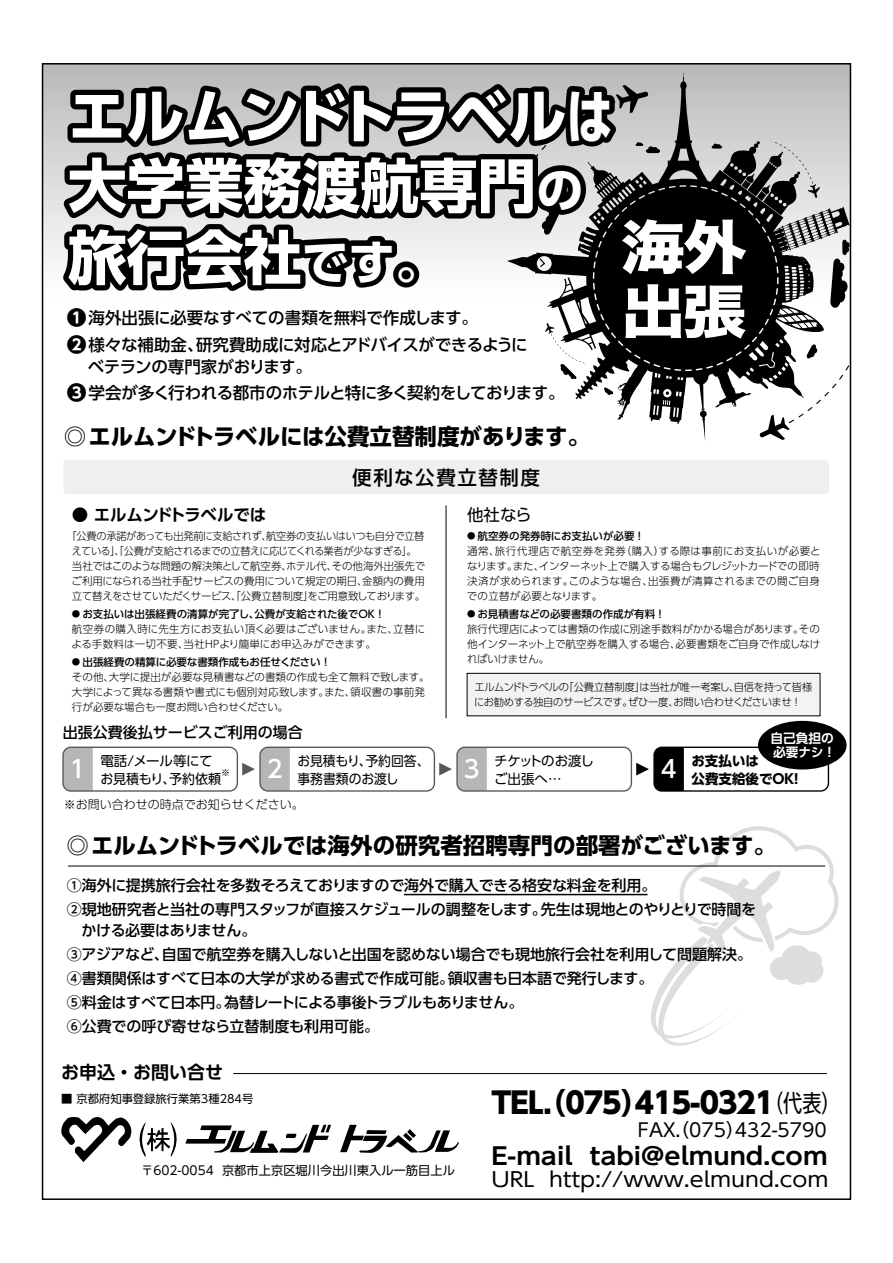
<style>
.page{position:relative;width:893px;height:1263px;background:#fff}
.page>*{position:absolute;margin:0;border:0;box-sizing:border-box;transform-origin:0 0}
.t1{font:700 59.1px "UD Shin Go Pro";letter-spacing:-.015em;color:#fff}
.t2{font:700 58.5px/72px "UD Shin Go Pro";color:#fff}
.t3{font:57.9px/64.3px "Hira Kaku Std W8";color:#fff;scale:1.11 1}
.t4{font:800 29.25px "UD Shin Go Pro";letter-spacing:-.03em;color:#000}
.t5{font:500 24px "UD Shin Go Pro";color:#fff}
.t6{font:700 23.55px "UD Shin Go Pro De";color:#000;scale:1.11 1}
.t7{font:700 22.5px "UD Shin Go Pro";letter-spacing:-.005em;color:#000}
.t8{font:20.1px "UD Shin Go Pro";color:#000;scale:1.11 1}
.t9{font:500 19.5px "UD Shin Go Pro";letter-spacing:.08em;color:#000}
.t10{font:18.6px "UD Shin Go Pro";color:#000}
.t11{font:700 18px "UD Shin Go Pro De";color:#000}
.t12{font:500 16.5px/27px "UD Shin Go Pro";letter-spacing:-.02em;color:#000}
.t13{font:700 16.5px "UD Shin Go Pro De";letter-spacing:-.015em;color:#000}
.t14{font:16.5px "UD Shin Go Pro";color:#000}
.t15{font:500 15px/24px "UD Shin Go Pro";letter-spacing:-.01em;color:#000}
.t16{font:13.5px/18px "UD Shin Go Pro";letter-spacing:-.005em;color:#000}
.t17{font:13.5px/18px "UD Shin Go Pro";letter-spacing:-.005em;color:#000;scale:.95 1}
.t18{font:700 13.5px/18px "UD Shin Go Pro";color:#000}
.t19{font:700 12.75px/14.5px "UD Shin Go Pro De";color:#fff}
.t20{font:12.3px "UD Shin Go Pro";color:#000}
.t21{font:300 12px "UD Shin Go Pro";color:#000}
.t22{font:11.25px "UD Shin Go Pro";color:#000}
.t23{font:300 10.5px/15px "UD Shin Go Pro";letter-spacing:-.015em;color:#000}
.t24{font:300 10.5px/15px "UD Shin Go Pro";letter-spacing:.015em;color:#000}
.t25{font:300 10.5px/15px "UD Shin Go Pro";letter-spacing:.03em;color:#000}
.t26{font:300 9px "UD Shin Go Pro";color:#000}
.s1{font-size:46.8px}
.s2{font-weight:700;font-size:19.8px}
.s3{font-weight:500;font-size:8.4px}
.s4{font-weight:500}
.s5{font-weight:400;font-size:23.85px}
</style>
<div class="page">
<div style="left:43px;top:64px;width:807px;height:238px;background:linear-gradient(to bottom,#b9baba,#fff)"></div>
<svg style="left:651px;top:826px;width:187px;height:220px"></svg>
<div style="left:63px;top:460px;width:766px;height:34px;background:#efefef;border-radius:4px"></div>
<svg style="left:64px;top:747px;width:29px;height:43px"></svg>
<div style="left:62px;top:747px;width:176px;height:45px;border:1px solid #5a5757;border-radius:8px"></div>
<svg style="left:54px;top:73px;width:794px;height:368px"></svg>
<svg style="left:242px;top:747px;width:48px;height:43px"></svg>
<div style="left:259px;top:747px;width:176px;height:45px;border:1px solid #5a5757;border-radius:8px"></div>
<svg style="left:439px;top:747px;width:48px;height:43px"></svg>
<div style="left:456px;top:747px;width:176px;height:45px;border:1px solid #5a5757;border-radius:8px"></div>
<div style="left:653px;top:747px;width:176px;height:45px;border:1px solid #000;border-radius:8px"></div>
<svg style="left:636px;top:747px;width:48px;height:44px"></svg>
<div style="left:758px;top:721px;width:89px;height:48px;background:#000;border-radius:50%"></div>
<hr style="left:446px;top:505px;width:1px;height:213px;background:#000">
<div style="left:467px;top:673px;width:353px;height:43px;background:#f2f3f3"></div>
<div style="left:467px;top:673px;width:353px;height:43px;border:1px solid #000"></div>
<svg style="left:340px;top:1125px;width:119px;height:28px"></svg>
<svg style="left:61px;top:1116px;width:270px;height:46px"></svg>
<hr style="left:233px;top:1073px;width:594px;height:1px;background:#000">
<hr style="left:68px;top:866px;width:757px;height:1px;background:#000">
<hr style="left:404px;top:894px;width:243px;height:1px;background:#000">
<h1 class="t1" style="left:68px;top:68px;width:547px">エルムンドトラベルは</h1>
<h2 class="t2" style="left:68px;top:148px;width:517px">大学業務渡航専門<span class="s1">の</span>旅行会社<span class="s1">です。</span></h2>
<h3 class="t12" style="left:67px;top:304px;width:462px"><span class="s2">❶</span>海外出張に必要なすべての書類を無料で作成します。<br><span class="s2">❷</span>様々な補助金、研究費助成に対応とアドバイスができるように</h3>
<h3 class="t12" style="left:67px;top:353px;width:499px;line-height:25.8px;text-indent:21px">ベテランの専門家がおります。<br><span class="s2">❸</span>学会が多く行われる都市のホテルと特に多く契約をしております。</h3>
<h3 class="t7" style="left:64px;top:418px;width:528px">◎エルムンドトラベルには公費立替制度があります。</h3>
<h3 class="t9" style="left:352px;top:461px;width:189px">便利な公費立替制度</h3>
<h3 class="t13" style="left:72px;top:502px;width:196px">● エルムンドトラベルでは</h3>
<h3 class="t14" style="left:467px;top:502px;width:66px">他社なら</h3>
<h3 class="t3" style="left:621px;top:217px;width:115px">海外出張</h3>
<p class="t23" style="left:66px;top:528px;width:360px;text-align:center">「公費の承諾があっても出発前に支給されず、航空券の支払いはいつも自分で立替えている」、「公費が支給されるまでの立替えに応じてくれる業者が少なすぎる」。<br>当社ではこのような問題の解決策として航空券、ホテル代、その他海外出張先でご利用になられる当社手配サービスの費用について規定の期日、金額内の費用立て替えをさせていただくサービス、「公費立替制度」をご用意致しております。</p>
<p class="t25" style="left:72px;top:606px;width:355px"><span class="s3">●</span> <span class="s4">お支払いは出張経費の清算が完了し、公費が支給された後でOK !<br></span>航空券の購入時に先生方にお支払い頂く必要はございません。また、立替による手数料は一切不要、当社HPより簡単にお申込みができます。</p>
<p class="t23" style="left:72px;top:654px;width:359px"><span class="s3">●</span> <span class="s4">出張経費の精算に必要な書類作成もお任せください ！<br></span>その他、大学に提出が必要な見積書などの書類の作成も全て無料で致します。大学によって異なる書類や書式にも個別対応致します。また、領収書の事前発行が必要な場合も一度お問い合わせください。</p>
<p class="t24" style="left:467px;top:528px;width:355px"><span class="s3">●</span> <span class="s4">航空券の発券時にお支払いが必要 ！<br></span>通常、旅行代理店で航空券を発券（購入）する際は事前にお支払いが必要となります。また、インターネット上で購入する場合もクレジットカードでの即時決済が求められます。このような場合、出張費が清算されるまでの間ご自身での立替が必要となります。</p>
<p class="t23" style="left:467px;top:606px;width:355px"><span class="s3">●</span> <span class="s4">お見積書などの必要書類の作成が有料 ！<br></span>旅行代理店によっては書類の作成に別途手数料がかかる場合があります。その他インターネット上で航空券を購入する場合、必要書類をご自身で作成しなければいけません。</p>
<p class="t23" style="left:474px;top:679px;width:340px">エルムンドトラベルの「公費立替制度」は当社が唯一考案し、自信を持って皆様にお勧めする独自のサービスです。ぜひ一度、お問い合わせくださいませ ！</p>
<h3 class="t15" style="left:63px;top:719px;width:241px">出張公費後払サービスご利用の場合</h3>
<p class="t19" style="left:770px;top:730px;width:67px">自己負担の必要ナシ ！</p>
<h3 class="t5" style="left:70px;top:749px;width:17px">1</h3>
<p class="t17" style="left:267px;top:751px;width:173px;text-indent:30px">お見積もり、予約回答、<br><sup>2</sup> 事務書類のお渡し</p>
<p class="t16" style="left:464px;top:751px;width:131px;text-indent:30px">チケットのお渡し<br><sup>3</sup> ご出張へ…</p>
<p class="t18" style="left:661px;top:751px;width:139px;text-indent:31px">お支払いは<br><sup>4</sup> 公費支給後でOK!</p>
<p class="t16" style="left:100px;top:751px;width:122px">電話/メール等にてお見積もり、予約依頼</p>
<p class="t26" style="left:221px;top:765px;width:10px">※</p>
<p class="t21" style="left:64px;top:794px;width:241px">※お問い合わせの時点でお知らせください。</p>
<h3 class="t7" style="left:66px;top:827px;width:711px">◎エルムンドトラベルでは海外の研究者招聘専門の部署がございます。</h3>
<h3 class="t15" style="left:67px;top:873px;width:691px">①海外に提携旅行会社を多数そろえておりますので海外で購入できる格安な料金を利用。<br>②現地研究者と当社の専門スタッフが直接スケジュールの調整をします。先生は現地とのやりとりで時間を</h3>
<h3 class="t15" style="left:67px;top:918px;width:687px">　かける必要はありません。<br>③アジアなど、自国で航空券を購入しないと出国を認めない場合でも現地旅行会社を利用して問題解決。④書類関係はすべて日本の大学が求める書式で作成可能。領収書も日本語で発行します。<br>⑤料金はすべて日本円。為替レートによる事後トラブルもありません。<br>⑥公費での呼び寄せなら立替制度も利用可能。</h3>
<h3 class="t11" style="left:61px;top:1058px;width:163px">お申込・お問い合せ</h3>
<p class="t22" style="left:61px;top:1090px;width:194px">■ 京都府知事登録旅行業第3種284号</p>
<p class="t20" style="left:141px;top:1160px;width:315px">〒602-0054 京都市上京区堀川今出川東入ル一筋目上ル</p>
<h3 class="t4" style="left:491px;top:1079px;width:351px">TEL.（075）415-0321<span class="s5">（代表）</span></h3>
<h3 class="t6" style="left:491px;top:1137px;width:304px">E-mail tabi@elmund.com</h3>
<h3 class="t8" style="left:491px;top:1163px;width:305px">URL http://www.elmund.com</h3>
<h3 class="t10" style="left:638px;top:1115px;width:191px">FAX.（075）432-5790</h3>
</div>
